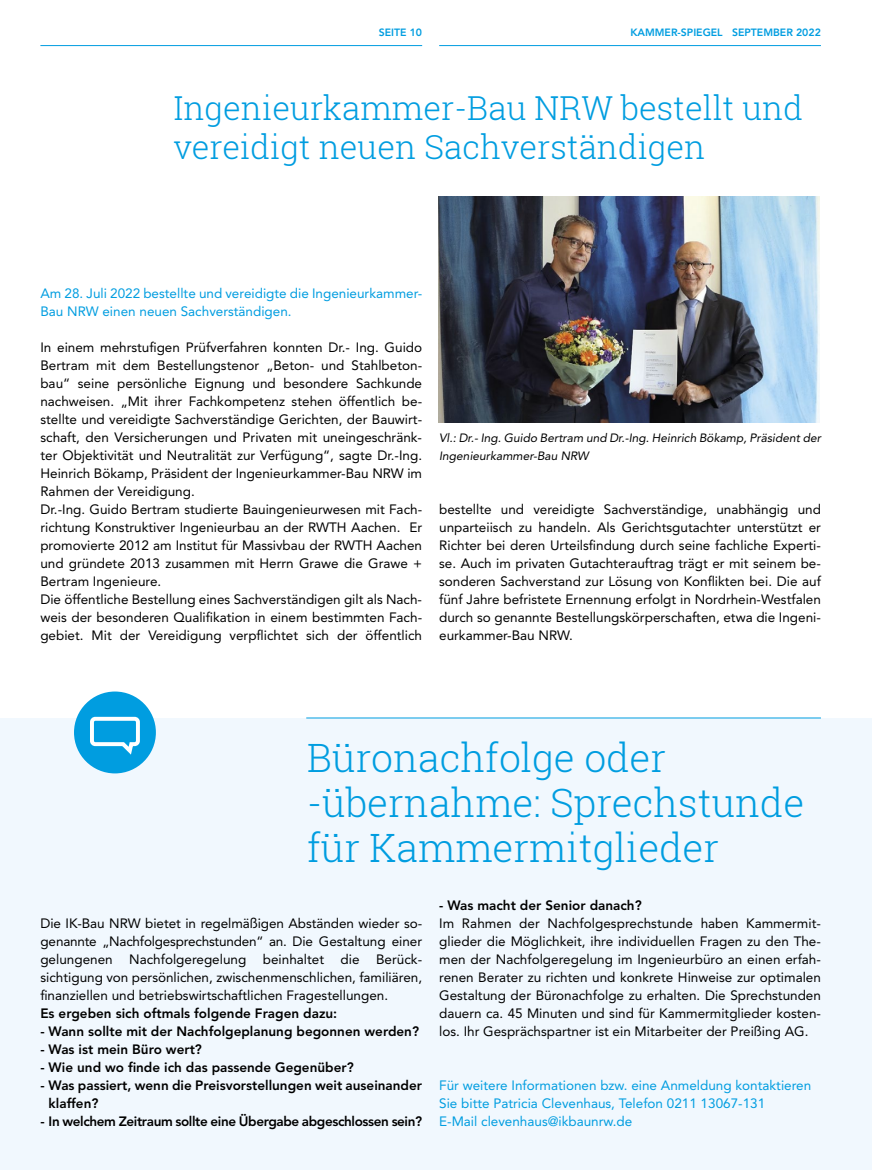
<style>
.page{position:relative;width:872px;height:1170px;background:#fff}
.page>*{position:absolute;margin:0;border:0;box-sizing:border-box;transform-origin:0 0}
.t1{font:300 39px/45px "Roboto Slab";color:#009de0}
.t2{font:300 33px/39.6px "Roboto Slab";color:#009de0}
.t3{font:13.5px/18px "Avenir LT Std";color:#000;text-align:justify}
.t4{font:800 13.5px/18px "Avenir LT Std";color:#000}
.t5{font:13.5px/18px "Avenir LT Std";color:#009de0}
.t6{font:800 13.5px "Avenir LT Std";letter-spacing:-.03em;color:#000}
.t7{font:italic 12px/18px "Avenir LT Std";color:#000}
.t8{font:800 10.5px "Avenir LT Std";color:#009de0}
</style>
<div class="page">
<hr style="left:439px;top:45px;width:382px;height:1px;background:#009de0">
<hr style="left:40px;top:45px;width:382px;height:1px;background:#009de0">
<img style="left:438px;top:197px;width:382px;height:226px">
<div style="left:0;top:718px;width:872px;height:451px;background:#f1f8fe"></div>
<hr style="left:306px;top:717px;width:515px;height:1px;background:#009de0">
<div style="left:74px;top:691px;width:82px;height:82px;background:#009de0;border-radius:50%"></div>
<svg style="left:90px;top:716px;width:50px;height:39px"></svg>
<p class="t8" style="left:379px;top:26px;width:45px">SEITE 10</p>
<p class="t8" style="left:630px;top:26px;width:192px">KAMMER-SPIEGEL SEPTEMBER 2022</p>
<h2 class="t2" style="left:173px;top:87px;width:631px">Ingenieurkammer-Bau NRW bestellt und vereidigt neuen Sachverständigen</h2>
<p class="t5" style="left:40px;top:284px;width:383px">Am 28. Juli 2022 bestellte und vereidigte die Ingenieurkammer-<br>Bau NRW einen neuen Sachverständigen.</p>
<p class="t3" style="left:40px;top:338px;width:383px;text-align:left">In einem mehrstufigen Prüfverfahren konnten Dr.- Ing. Guido Bertram mit dem Bestellungstenor „Beton- und Stahlbeton&shy;bau“ seine persönliche Eignung und besondere Sachkunde nachweisen. „Mit ihrer Fachkompetenz stehen öffentlich be&shy;stellte und vereidigte Sachverständige Gerichten, der Bauwirt&shy;schaft, den Versicherungen und Privaten mit uneingeschränk&shy;ter Objektivität und Neutralität zur Verfügung“, sagte Dr.-Ing.<br>Heinrich Bökamp, Präsident der Ingenieurkammer-Bau NRW im Rahmen der Vereidigung.<br>Dr.-Ing. Guido Bertram studierte Bauingenieurwesen mit Fach&shy;richtung Konstruktiver Ingenieurbau an der RWTH Aachen. Er promovierte 2012 am Institut für Massivbau der RWTH Aachen und gründete 2013 zusammen mit Herrn Grawe die Grawe + Bertram Ingenieure.<br>Die öffentliche Bestellung eines Sachverständigen gilt als Nach&shy;weis der besonderen Qualifikation in einem bestimmten Fach&shy;gebiet. Mit der Vereidigung verpflichtet sich der öffentlich</p>
<p class="t7" style="left:439px;top:429px;width:383px">Vl.: Dr.- Ing. Guido Bertram und Dr.-Ing. Heinrich Bökamp, Präsident der<br>Ingenieurkammer-Bau NRW</p>
<p class="t3" style="left:439px;top:500px;width:383px">bestellte und vereidigte Sachverständige, unabhängig und unparteiisch zu handeln. Als Gerichtsgutachter unterstützt er Richter bei deren Urteilsfindung durch seine fachliche Experti&shy;se. Auch im privaten Gutachterauftrag trägt er mit seinem be&shy;sonderen Sachverstand zur Lösung von Konflikten bei. Die auf fünf Jahre befristete Ernennung erfolgt in Nordrhein-Westfalen durch so genannte Bestellungskörperschaften, etwa die Ingeni&shy;eurkammer-Bau NRW.</p>
<h1 class="t1" style="left:307px;top:734px;width:499px">Büronachfolge oder -übernahme: Sprechstunde für Kammermitglieder</h1>
<p class="t4" style="left:439px;top:896px;width:204px">- Was macht der Senior danach?</p>
<p class="t3" style="left:439px;top:914px;width:383px">Im Rahmen der Nachfolgesprechstunde haben Kammermit&shy;glieder die Möglichkeit, ihre individuellen Fragen zu den The&shy;men der Nachfolgeregelung im Ingenieurbüro an einen erfah&shy;renen Berater zu richten und konkrete Hinweise zur optimalen Gestaltung der Büronachfolge zu erhalten. Die Sprechstunden dauern ca. 45 Minuten und sind für Kammermitglieder kosten&shy;los. Ihr Gesprächspartner ist ein Mitarbeiter der Preißing AG.</p>
<p class="t3" style="left:40px;top:914px;width:383px">Die IK-Bau NRW bietet in regelmäßigen Abständen wieder so&shy;genannte „Nachfolgesprechstunden“ an. Die Gestaltung einer gelungenen Nachfolgeregelung beinhaltet die Berück&shy;sichtigung von persönlichen, zwischen mensch lichen, familiären, finanziellen und betriebswirtschaftlichen Fragestellungen.</p>
<p class="t4" style="left:40px;top:1004px;width:298px">Es ergeben sich oftmals folgende Fragen dazu:</p>
<p class="t4" style="left:40px;top:1022px;width:380px">- Wann sollte mit der Nachfolgeplanung begonnen werden?</p>
<p class="t4" style="left:40px;top:1040px;width:163px">- Was ist mein Büro wert?</p>
<p class="t4" style="left:40px;top:1058px;width:315px">- Wie und wo finde ich das passende Gegenüber?</p>
<p class="t4" style="left:49px;top:1076px;width:375px;text-indent:-8px">- Was passiert, wenn die Preisvorstellungen weit auseinander klaffen?</p>
<p class="t6" style="left:40px;top:1113px;width:383px">- In welchem Zeitraum sollte eine Übergabe abgeschlossen sein?</p>
<p class="t5" style="left:439px;top:1076px;width:373px">Für weitere Informationen bzw. eine Anmeldung kontaktieren<br>Sie bitte Patricia Clevenhaus, Telefon 0211 13067-131<br>E-Mail clevenhaus@ikbaunrw.de</p>
</div>
